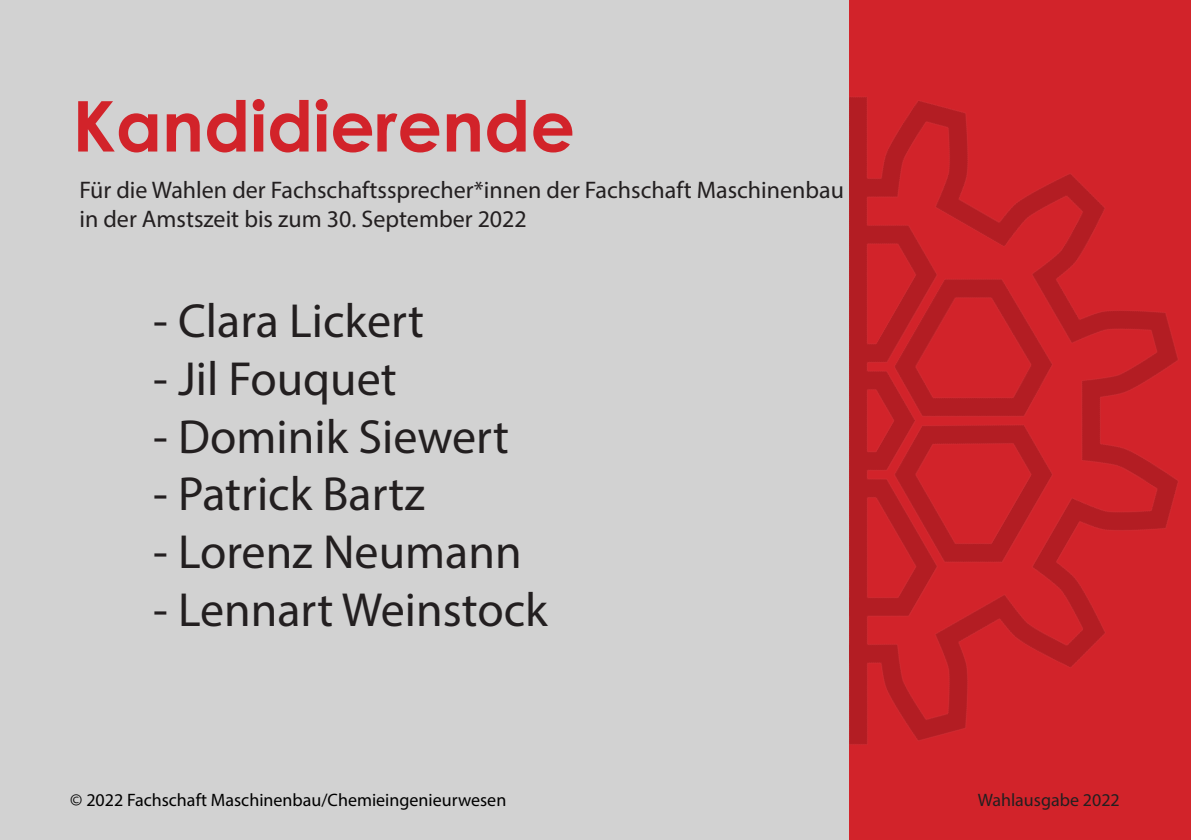
<style>
.page{position:relative;width:1191px;height:840px;background:#fff}
.page>*{position:absolute;margin:0;border:0;box-sizing:border-box;transform-origin:0 0}
.Standardtext{font:700 70px "Century Gothic";color:#d2232a}
.t1{font:48px "Myriad Pro";color:#231f20}
.t2{font:24px "Myriad Pro";color:#231f20}
.t3{font:18px "Myriad Pro";color:#000}
.t4{font:18px "Myriad Pro";color:#231f20}
</style>
<div class="page">
<img style="left:849px;top:0;width:342px;height:839px">
<div style="left:0;top:0;width:849px;height:839px;background:#d2d2d2"></div>
<p class="Standardtext" style="left:72px;top:73px;width:504px">Kandidierende</p>
<p class="t2" style="left:79px;top:175px;width:766px">Für die Wahlen der Fachschaftssprecher*innen der Fachschaft Maschinenbau</p>
<p class="t2" style="left:79px;top:204px;width:449px">in der Amstszeit bis zum 30. September 2022</p>
<p class="t1" style="left:153px;top:291px;width:272px">- Clara Lickert</p>
<p class="t1" style="left:153px;top:349px;width:245px">- Jil Fouquet</p>
<p class="t1" style="left:153px;top:407px;width:357px">- Dominik Siewert</p>
<p class="t1" style="left:153px;top:464px;width:273px">- Patrick Bartz</p>
<p class="t1" style="left:153px;top:522px;width:370px">- Lorenz Neumann</p>
<p class="t1" style="left:153px;top:579px;width:396px">- Lennart Weinstock</p>
<p class="t3" style="left:70px;top:788px;width:437px">© 2022 Fachschaft Maschinenbau/Chemieingenieurwesen</p>
<p class="t4" style="left:977px;top:788px;width:144px">Wahlausgabe 2022</p>
</div>
